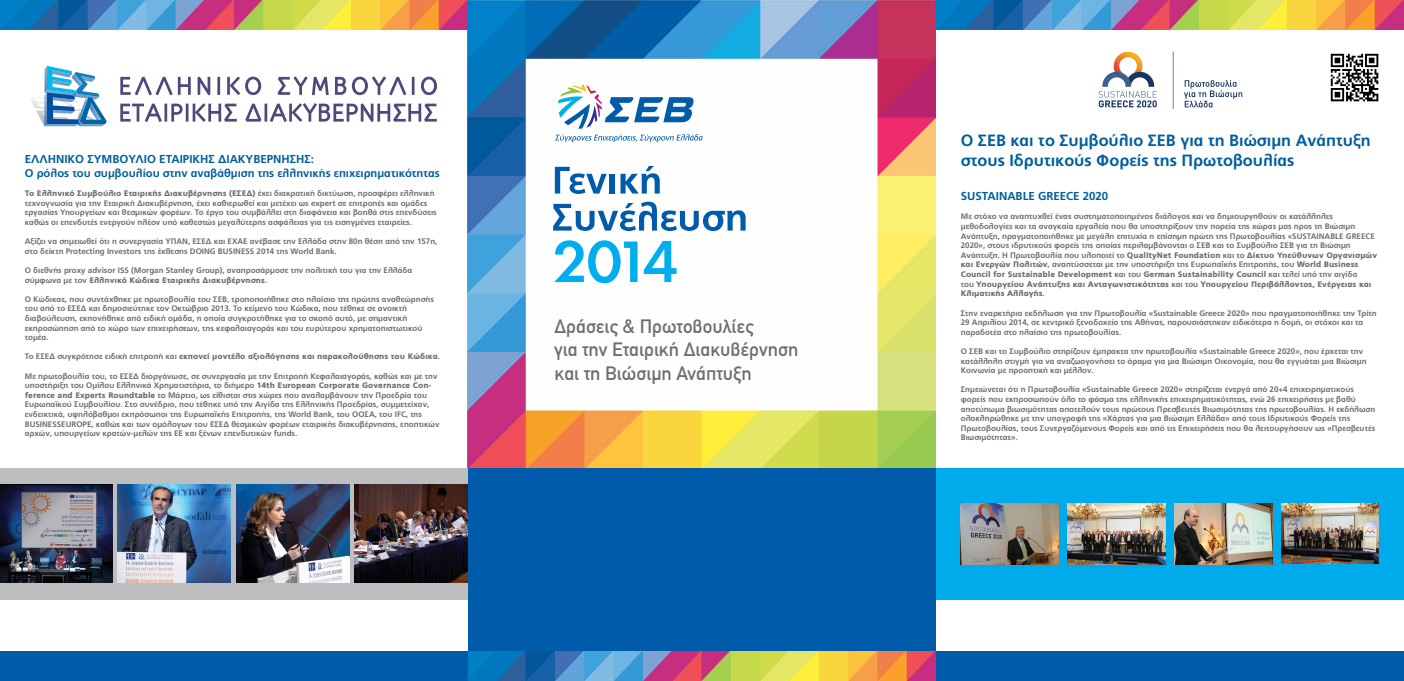
<style>
.page{position:relative;width:1404px;height:681px;background:#fff}
.page>*{position:absolute;margin:0;border:0;box-sizing:border-box;transform-origin:0 0}
.t1{font:500 19.5px/23.4px "PF Din Text";color:#6d6e71}
.t2{font:700 16.25px "PF Catalog";color:#005e9e}
.t3{font:700 11.5px "PF Catalog";color:#005e9e}
.t4{font:700 11.25px "PF Catalog";color:#005e9e}
.t5{font:700 8px/9.6px "PF Catalog";color:#6d6e71}
.t6{font:900 8px "PF Catalog";color:#6d6e71}
.s1{font-weight:900}
.s2{font-weight:700}
</style>
<div class="page">
<img style="left:467px;top:0;width:468px;height:467px">
<svg style="left:555px;top:167px;width:51px;height:27px"></svg>
<div style="left:609px;top:174px;width:6px;height:19px;background:#005baa"></div>
<svg style="left:620px;top:166px;width:39px;height:27px"></svg>
<svg style="left:553px;top:201px;width:192px;height:30px"></svg>
<svg style="left:554px;top:240px;width:83px;height:43px"></svg>
<svg style="left:643px;top:241px;width:33px;height:41px"></svg>
<svg style="left:555px;top:85px;width:147px;height:57px"></svg>
<div style="left:936px;top:467px;width:467px;height:132px;background:#00abeb"></div>
<div style="left:0;top:467px;width:467px;height:132px;background:#bcbec0"></div>
<img style="left:0;top:0;width:468px;height:30px">
<img style="left:935px;top:0;width:468px;height:30px">
<div style="left:0;top:651px;width:468px;height:29px;background:#005baa"></div>
<div style="left:935px;top:651px;width:468px;height:29px;background:#005baa"></div>
<svg style="left:30px;top:66px;width:77px;height:60px"></svg>
<svg style="left:120px;top:76px;width:317px;height:46px"></svg>
<div style="left:468px;top:467px;width:467px;height:184px;background:#005baa"></div>
<img style="left:468px;top:651px;width:467px;height:29px">
<img style="left:1098px;top:51px;width:145px;height:58px">
<img style="left:960px;top:503px;width:98px;height:61px">
<img style="left:1174px;top:503px;width:97px;height:61px">
<img style="left:1067px;top:503px;width:98px;height:61px">
<img style="left:1281px;top:503px;width:97px;height:60px">
<img style="left:1330px;top:53px;width:48px;height:49px">
<img style="left:0;top:484px;width:112px;height:98px">
<img style="left:117px;top:484px;width:114px;height:98px">
<img style="left:236px;top:484px;width:113px;height:98px">
<img style="left:355px;top:484px;width:113px;height:98px">
<h2 class="t2" style="left:960px;top:131px;width:411px">Ο ΣΕΒ και το Συμβούλιο ΣΕΒ για τη Βιώσιμη Ανάπτυξη</h2>
<h3 class="t3" style="left:25px;top:152px;width:291px">ΕΛΛΗΝΙΚΟ ΣΥΜΒΟΥΛΙΟ ΕΤΑΙΡΙΚΗΣ ΔΙΑΚΥΒΕΡΝΗΣΗΣ:</h3>
<h2 class="t2" style="left:960px;top:151px;width:335px">στους Ιδρυτικούς Φορείς της Πρωτοβουλίας</h2>
<h3 class="t4" style="left:25px;top:166px;width:416px">Ο ρόλος του συμβουλίου στην αναβάθμιση της ελληνικής επιχειρηματικότητας</h3>
<p class="t5" style="left:25px;top:188px;width:413px"><span class="s1">Το Ελληνικό Συμβούλιο Εταιρικής Διακυβέρνησης (ΕΣΕΔ)</span> έχει διακρατική δικτύωση, προσφέρει ελληνική τεχνογνωσία για την Εταιρική Διακυβέρνηση, έχει καθιερωθεί και μετέχει ως expert σε επιτροπές και ομάδες εργασίας Υπουργείων και θεσμικών φορέων. Το έργο του συμβάλλει στη διαφάνεια και βοηθά στις επενδύσεις καθώς οι επενδυτές ενεργούν πλέον υπό καθεστώς μεγαλύτερης ασφάλειας για τις εισηγμένες εταιρείες.</p>
<p class="t5" style="left:25px;top:236px;width:414px">Αξίζει να σημειωθεί ότι η συνεργασία ΥΠΑΝ, EΣΕΔ και ΕΧΑΕ ανέβασε την Ελλάδα στην 80η θέση από την 157η, στο δείκτη Protecting Investors της έκθεσης DOING BUSINESS 2014 της World Bank.</p>
<p class="t5" style="left:25px;top:265px;width:389px">Ο διεθνής proxy advisor ISS (Morgan Stanley Group), αναπροσάρμοσε την πολιτική του για την Ελλάδα σύμφωνα με τον <span class="s1">Ελληνικό Κώδικα Εταιρικής Διακυβέρνησης</span>.</p>
<p class="t5" style="left:25px;top:294px;width:410px">Ο Κώδικας, που συντάχθηκε με πρωτοβουλία του ΣΕΒ, τροποποιήθηκε στο πλαίσιο της πρώτης αναθεώρησής του από το ΕΣΕΔ και δημοσιεύτηκε τον Οκτώβριο 2013. Το κείμενο του Κώδικα, που τέθηκε σε ανοικτή διαβούλευση, εκπονήθηκε από ειδική ομάδα, η οποία συγκροτήθηκε για το σκοπό αυτό, με σημαντική εκπροσώπηση από το χώρο των επιχειρήσεων, της κεφαλαιαγοράς και του ευρύτερου χρηματοπιστωτικού τομέα.</p>
<p class="t6" style="left:25px;top:352px;width:416px"><span class="s2">Το ΕΣΕΔ συγκρότησε ειδική επιτροπή και</span> εκπονεί μοντέλο αξιολόγησης και παρακολούθησης του Κώδικα<span class="s2">.</span></p>
<p class="t5" style="left:25px;top:371px;width:416px">Με πρωτοβουλία του, το ΕΣΕΔ διοργάνωσε, σε συνεργασία με την Επιτροπή Κεφαλαιαγοράς, καθώς και με την υποστήριξη του Ομίλου Ελληνικά Χρηματιστήρια, το διήμερο <span class="s1">14th European Corporate Governance Con&shy;ference and Experts Roundtable</span> το Μάρτιο, ως είθισται στις χώρες που αναλαμβάνουν την Προεδρία του Ευρωπαϊκού Συμβουλίου. Στο συνέδριο, που τέθηκε υπό την Αιγίδα της Ελληνικής Προεδρίας, συμμετείχαν, ενδεικτικά, υψηλόβαθμοι εκπρόσωποι της Ευρωπαϊκής Επιτροπής, της World Bank, του ΟΟΣΑ, του IFC, της BUSINESSEUROPE, καθώς και των ομόλογων του ΕΣΕΔ θεσμικών φορέων εταιρικής διακυβέρνησης, εποπτικών αρχών, υπουργείων κρατών-μελών της ΕΕ και ξένων επενδυτικών funds.</p>
<h3 class="t3" style="left:960px;top:189px;width:149px">SUSTAINABLE GREECE 2020</h3>
<p class="t5" style="left:960px;top:212px;width:418px">Με στόχο να αναπτυχθεί ένας συστηματοποιημένος διάλογος και να δημιουργηθούν οι κατάλληλες μεθοδολογίες και τα αναγκαία εργαλεία που θα υποστηρίξουν την πορεία της χώρας μας προς τη Βιώσιμη Ανάπτυξη, πραγματοποιήθηκε με μεγάλη επιτυχία η επίσημη πρώτη της Πρωτοβουλίας «SUSTAINABLE GREECE 2020», στους ιδρυτικούς φορείς της οποίας περιλαμβάνονται ο ΣΕΒ και το Συμβούλιο ΣΕΒ για τη Βιώσιμη Ανάπτυξη. Η Πρωτοβουλία που υλοποιεί το <span class="s1">QualityNet Foundation</span> και το <span class="s1">Δίκτυο Υπεύθυνων Οργανισμών και Ενεργών Πολιτών</span>, αναπτύσσεται με την υποστήριξη της Ευρωπαϊκής Επιτροπής, του <span class="s1">World Business Council for Sustainable Development</span> και του <span class="s1">German Sustainability Council</span> και τελεί υπό την αιγίδα<br>του <span class="s1">Υπουργείου Ανάπτυξης και Ανταγωνιστικότητας</span> και του <span class="s1">Υπουργείου Περιβάλλοντος, Ενέργειας και Κλιματικής Αλλαγής</span>.</p>
<p class="t5" style="left:960px;top:308px;width:417px">Στην εναρκτήρια εκδήλωση για την Πρωτοβουλία «Sustainable Greece 2020» που πραγματοποιήθηκε την Τρίτη<br>29 Απριλίου 2014, σε κεντρικό ξενοδοχείο της Αθήνας, παρουσιάστηκαν ειδικότερα η δομή, οι στόχοι και τα παραδοτέα στο πλαίσιο της πρωτοβουλίας.</p>
<p class="t5" style="left:960px;top:346px;width:407px">O ΣΕΒ και το Συμβούλιο στηρίζουν έμπρακτα την πρωτοβουλία «Sustainable Greece 2020», που έρχεται την κατάλληλη στιγμή για να αναζωογονήσει το όραμα για μια Βιώσιμη Οικονομία, που θα εγγυάται μια Βιώσιμη<br>Κοινωνία με προοπτική και μέλλον.</p>
<p class="t5" style="left:960px;top:384px;width:416px">Σημειώνεται ότι η Πρωτοβουλία «Sustainable Greece 2020» στηρίζεται ενεργά από 20+4 επιχειρηματικούς φορείς που εκπροσωπούν όλο το φάσμα της ελληνικής επιχειρηματικότητας, ενώ 26 επιχειρήσεις με βαθύ αποτύπωμα βιωσιμότητας αποτελούν τους πρώτους Πρεσβευτές Βιωσιμότητας της πρωτοβουλίας. Η εκδήλωση ολοκληρώθηκε με την υπογραφή της «Χάρτας για μια Βιώσιμη Ελλάδα» από τους Ιδρυτικούς Φορείς της Πρωτοβουλίας, τους Συνεργαζόμενους Φορείς και από τις Επιχειρήσεις που θα λειτουργήσουν ως «Πρεσβευτές Βιωσιμότητας».</p>
<h1 class="t1" style="left:554px;top:314px;width:245px">Δράσεις &amp; Πρωτοβουλίες<br>για την Εταιρική Διακυβέρνηση και τη Βιώσιμη Ανάπτυξη</h1>
</div>
